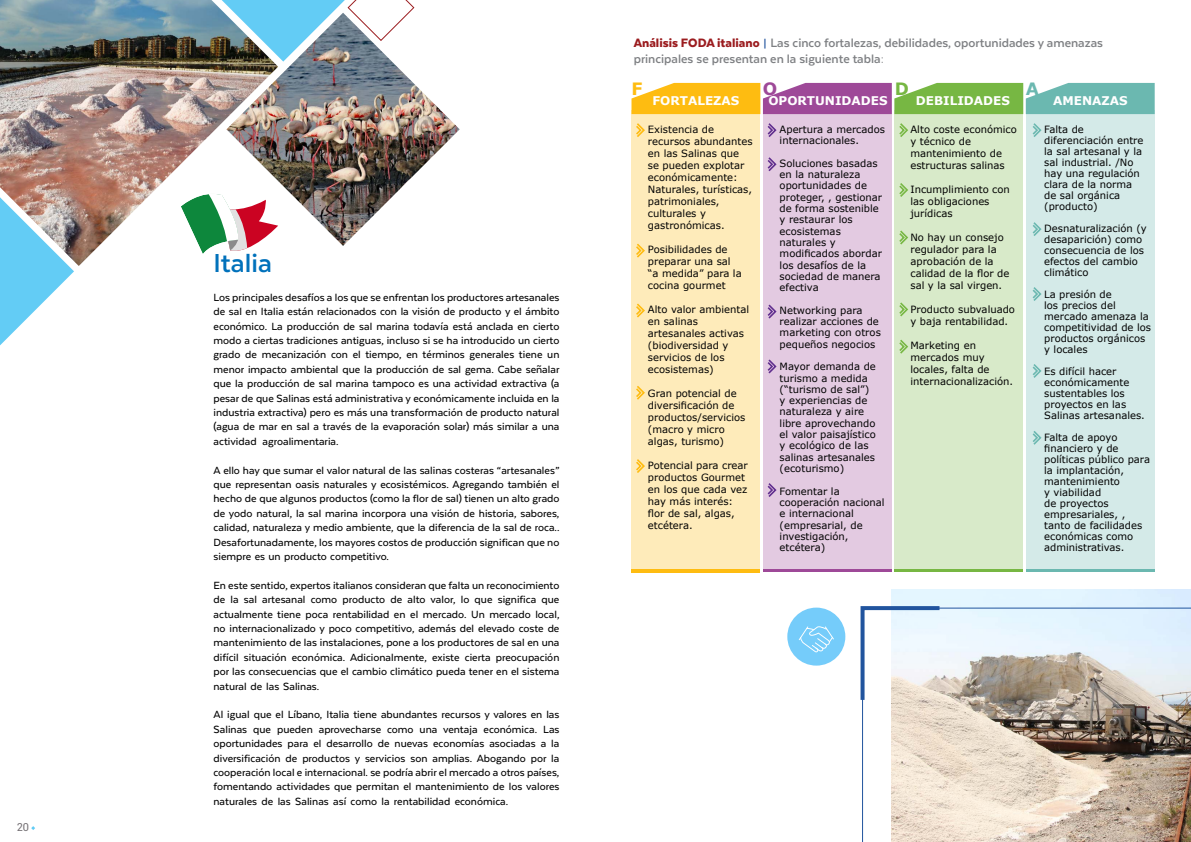
<style>
.page{position:relative;width:1191px;height:842px;background:#fff}
.page>*{position:absolute;margin:0;border:0;box-sizing:border-box;transform-origin:0 0}
.t1{font:700 30px "Texta";color:#0071bb}
.t2{font:700 17px "Verdana";color:#febc11}
.t3{font:700 17px "Verdana";color:#9e4998}
.t4{font:700 17px "Verdana";color:#77b743}
.t5{font:700 17px "Verdana";color:#6bb8b0}
.t6{font:700 14px/16.8px "Texta";color:#7e8083}
.t7{font:500 12px/14.4px "Texta";color:#000;text-align:justify}
.t8{font:700 12px "Verdana";color:#fff}
.t9{font:11px "Roboto";color:#767276}
.t10{font:10px/12px "Verdana";color:#000}
.s1{font-weight:900;color:#9b1c1f}
.s2{font-size:12px;color:#21549e}
</style>
<div class="page">
<svg style="left:31px;top:826px;width:4px;height:4px"></svg>
<div style="left:631px;top:110px;width:129px;height:462px;background:#feebba"></div>
<div style="left:763px;top:110px;width:128px;height:462px;background:#e3cae1"></div>
<div style="left:894px;top:110px;width:129px;height:462px;background:#d8eac9"></div>
<div style="left:1025px;top:110px;width:129px;height:462px;background:#d4eae8"></div>
<svg style="left:631px;top:83px;width:523px;height:31px;background:#a8a675"></svg>
<hr style="left:631px;top:569px;width:129px;height:3px;background:#febc11">
<hr style="left:763px;top:569px;width:128px;height:3px;background:#9e4998">
<hr style="left:894px;top:569px;width:129px;height:3px;background:#77b743">
<hr style="left:1025px;top:569px;width:129px;height:3px;background:#6bb8b0">
<svg style="left:636px;top:123px;width:9px;height:14px"></svg>
<svg style="left:636px;top:243px;width:9px;height:15px"></svg>
<svg style="left:636px;top:303px;width:9px;height:15px"></svg>
<svg style="left:636px;top:386px;width:9px;height:14px"></svg>
<svg style="left:636px;top:459px;width:9px;height:14px"></svg>
<svg style="left:767px;top:123px;width:10px;height:14px"></svg>
<svg style="left:767px;top:157px;width:10px;height:15px"></svg>
<svg style="left:767px;top:304px;width:10px;height:15px"></svg>
<svg style="left:767px;top:359px;width:10px;height:15px"></svg>
<svg style="left:767px;top:483px;width:10px;height:14px"></svg>
<svg style="left:899px;top:123px;width:9px;height:14px"></svg>
<svg style="left:899px;top:183px;width:9px;height:14px"></svg>
<svg style="left:899px;top:230px;width:9px;height:15px"></svg>
<svg style="left:899px;top:339px;width:9px;height:15px"></svg>
<svg style="left:899px;top:302px;width:9px;height:15px"></svg>
<svg style="left:1032px;top:123px;width:10px;height:14px"></svg>
<svg style="left:1032px;top:222px;width:10px;height:14px"></svg>
<svg style="left:1032px;top:287px;width:10px;height:14px"></svg>
<svg style="left:1032px;top:364px;width:10px;height:14px"></svg>
<svg style="left:1032px;top:431px;width:10px;height:14px"></svg>
<img style="left:0;top:0;width:252px;height:266px">
<img style="left:226px;top:62px;width:234px;height:184px">
<svg style="left:0;top:197px;width:74px;height:148px"></svg>
<svg style="left:222px;top:0;width:193px;height:62px"></svg>
<svg style="left:862px;top:608px;width:329px;height:234px;background:#cdc5bb"></svg>
<svg style="left:860px;top:604px;width:83px;height:100px"></svg>
<div style="left:787px;top:608px;width:58px;height:58px;background:#75ccfa;border-radius:50%"></div>
<svg style="left:798px;top:626px;width:36px;height:26px"></svg>
<p class="t9" style="left:17px;top:819px;width:14px">20</p>
<h1 class="t1" style="left:213px;top:248px;width:60px">Italia</h1>
<p class="t7" style="left:213px;top:290px;width:347px">Los principales desafíos a los que se enfrentan los productores artesanales de sal en Italia están relacionados con la visión de producto y el ámbito económico. La producción de sal marina todavía está anclada en cierto modo a ciertas tradiciones antiguas, incluso si se ha introducido un cierto grado de mecanización con el tiempo, en términos generales tiene un menor impacto ambiental que la producción de sal gema. Cabe señalar que la producción de sal marina tampoco es una actividad extractiva (a pesar de que Salinas está administrativa y económicamente incluida en la industria extractiva) pero es más una transformación de producto natural (agua de mar en sal a través de la evaporación solar) más similar a una actividad agroalimentaria.</p>
<p class="t7" style="left:213px;top:463px;width:347px">A ello hay que sumar el valor natural de las salinas costeras “artesanales” que representan oasis naturales y ecosistémicos. Agregando también el hecho de que algunos productos (como la flor de sal) tienen un alto grado de yodo natural, la sal marina incorpora una visión de historia, sabores, calidad, naturaleza y medio ambiente, que la diferencia de la sal de roca..<br>Desafortunadamente, los mayores costos de producción significan que no siempre es un producto competitivo.</p>
<p class="t7" style="left:213px;top:578px;width:347px">En este sentido, expertos italianos consideran que falta un reconocimiento de la sal artesanal como producto de alto valor, lo que significa que actualmente tiene poca rentabilidad en el mercado. Un mercado local, no internacionalizado y poco competitivo, además del elevado coste de mantenimiento de las instalaciones, pone a los productores de sal en una difícil situación económica. Adicionalmente, existe cierta preocupación por las consecuencias que el cambio climático pueda tener en el sistema natural de las Salinas.</p>
<p class="t7" style="left:213px;top:707px;width:347px">Al igual que el Líbano, Italia tiene abundantes recursos y valores en las Salinas que pueden aprovecharse como una ventaja económica. Las oportunidades para el desarrollo de nuevas economías asociadas a la diversificación de productos y servicios son amplias. Abogando por la cooperación local e internacional. se podría abrir el mercado a otros países, fomentando actividades que permitan el mantenimiento de los valores naturales de las Salinas así como la rentabilidad económica.</p>
<p class="t6" style="left:634px;top:34px;width:471px"><span class="s1">Análisis FODA italiano</span> <span class="s2">|</span> Las cinco fortalezas, debilidades, oportunidades y amenazas principales se presentan en la siguiente tabla:</p>
<h2 class="t2" style="left:631px;top:78px;width:13px">F</h2>
<p class="t8" style="left:652px;top:93px;width:88px">FORTALEZAS</p>
<h2 class="t3" style="left:763px;top:78px;width:16px">O</h2>
<p class="t8" style="left:768px;top:93px;width:121px">OPORTUNIDADES</p>
<h2 class="t4" style="left:894px;top:78px;width:16px">D</h2>
<h2 class="t5" style="left:1025px;top:78px;width:15px">A</h2>
<p class="t8" style="left:916px;top:93px;width:95px">DEBILIDADES</p>
<p class="t8" style="left:1053px;top:93px;width:76px">AMENAZAS</p>
<p class="t10" style="left:648px;top:123px;width:106px">Existencia de recursos abundantes en las Salinas que se pueden explotar económicamente:<br>Naturales, turísticas, patrimoniales, culturales y gastronómicas.</p>
<p class="t10" style="left:648px;top:243px;width:95px">Posibilidades de preparar una sal “a medida” para la cocina gourmet</p>
<p class="t10" style="left:648px;top:303px;width:103px">Alto valor ambiental en salinas artesanales activas (biodiversidad y servicios de los ecosistemas)</p>
<p class="t10" style="left:648px;top:387px;width:99px">Gran potencial de diversificación de productos/servicios (macro y micro algas, turismo)</p>
<p class="t10" style="left:648px;top:459px;width:101px">Potencial para crear productos Gourmet en los que cada vez hay más interés: flor de sal, algas, etcétera.</p>
<p class="t10" style="left:779px;top:124px;width:107px;line-height:11.3px">Apertura a mercados internacionales.</p>
<p class="t10" style="left:779px;top:158px;width:104px;line-height:11.3px">Soluciones basadas en la naturaleza oportunidades de proteger, , gestionar de forma sostenible y restaurar los ecosistemas naturales y modificados abordar los desafíos de la sociedad de manera efectiva</p>
<p class="t10" style="left:779px;top:305px;width:103px;line-height:11.3px">Networking para realizar acciones de marketing con otros pequeños negocios</p>
<p class="t10" style="left:779px;top:361px;width:98px;line-height:11.3px">Mayor demanda de turismo a medida (“turismo de sal”) y experiencias de naturaleza y aire libre aprovechando el valor paisajístico y ecológico de las salinas artesanales (ecoturismo)</p>
<p class="t10" style="left:779px;top:485px;width:106px;line-height:11.3px">Fomentar la cooperación nacional e internacional (empresarial, de investigación, etcétera)</p>
<p class="t10" style="left:910px;top:123px;width:108px">Alto coste económico y técnico de mantenimiento de estructuras salinas</p>
<p class="t10" style="left:910px;top:183px;width:101px">Incumplimiento con las obligaciones jurídicas</p>
<p class="t10" style="left:910px;top:231px;width:100px">No hay un consejo regulador para la aprobación de la calidad de la flor de sal y la sal virgen.</p>
<p class="t10" style="left:910px;top:303px;width:106px">Producto subvaluado y baja rentabilidad.</p>
<p class="t10" style="left:910px;top:339px;width:104px">Marketing en mercados muy locales, falta de internacionalización.</p>
<p class="t10" style="left:1044px;top:124px;width:101px;line-height:11px">Falta de diferenciación entre la sal artesanal y la sal industrial. /No hay una regulación clara de la norma de sal orgánica (producto)</p>
<p class="t10" style="left:1044px;top:223px;width:104px;line-height:11px">Desnaturalización (y desaparición) como consecuencia de los efectos del cambio climático</p>
<p class="t10" style="left:1044px;top:289px;width:108px;line-height:11px">La presión de<br>los precios del mercado amenaza la competitividad de los productos orgánicos y locales</p>
<p class="t10" style="left:1044px;top:366px;width:102px;line-height:11px">Es difícil hacer económicamente sustentables los proyectos en las<br>Salinas artesanales.</p>
<p class="t10" style="left:1044px;top:432px;width:107px;line-height:11px">Falta de apoyo financiero y de políticas público para la implantación, mantenimiento<br>y viabilidad<br>de proyectos empresariales, , tanto de facilidades económicas como administrativas.</p>
</div>
